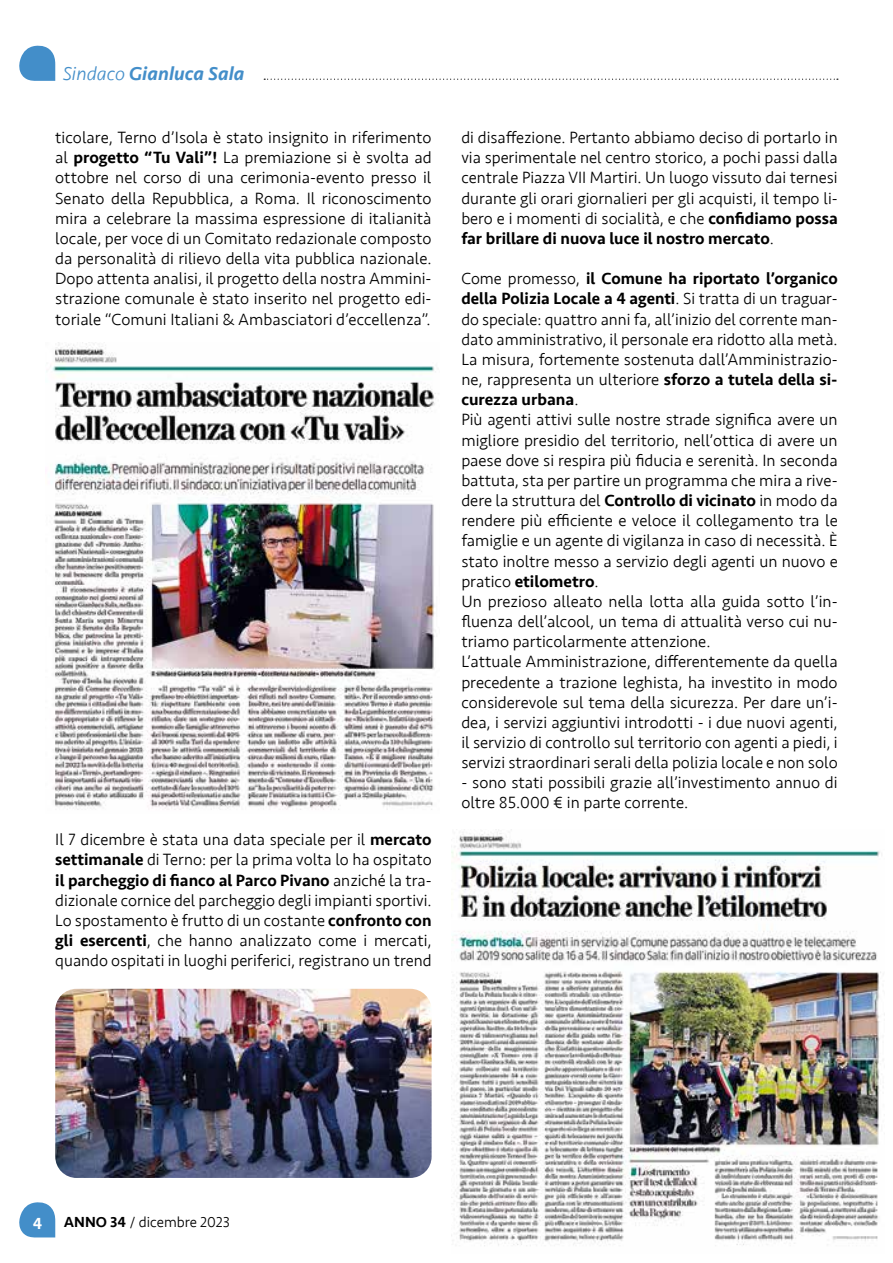
<style>
.page{position:relative;width:893px;height:1263px;background:#fff}
.page>*{position:absolute;margin:0;border:0;box-sizing:border-box;transform-origin:0 0}
.t1{font:italic 500 19.5px "Seravek";color:#438ec9}
.t2{font:300 16.8px/20.1px "Seravek";color:#000;text-align:justify}
.t3{font:500 16.5px "Seravek";color:#fff}
.t4{font:300 15px "Seravek";color:#000}
.s1{font-weight:300}
.s2{font-weight:500}
</style>
<div class="page">
<svg style="left:19px;top:1202px;width:36px;height:35px"></svg>
<svg style="left:19px;top:45px;width:36px;height:36px"></svg>
<svg style="left:264px;top:79px;width:574px;height:1px"></svg>
<img style="left:46px;top:342px;width:393px;height:468px">
<img style="left:451px;top:829px;width:434px;height:417px">
<img style="left:55px;top:989px;width:377px;height:189px">
<p class="t1" style="left:63px;top:61px;width:183px"><span class="s1">Sindaco</span> Gianluca Sala</p>
<p class="t2" style="left:55px;top:128px;width:378px">ticolare, Terno d’Isola è stato insignito in riferimento al <span class="s2">progetto “Tu Vali”!</span> La premiazione si è svolta ad ottobre nel corso di una cerimonia-evento presso il Senato della Repubblica, a Roma. Il riconoscimento mira a celebrare la massima espressione di italianità locale, per voce di un Comitato redazionale composto da personalità di rilievo della vita pubblica nazionale.<br>Dopo attenta analisi, il progetto della nostra Ammini&shy;strazione comunale è stato inserito nel progetto edi&shy;toriale “Comuni Italiani &amp; Ambasciatori d’eccellenza”.</p>
<p class="t2" style="left:55px;top:830px;width:378px">Il 7 dicembre è stata una data speciale per il <span class="s2">mercato settimanale</span> di Terno: per la prima volta lo ha ospitato <span class="s2">il parcheggio di fianco al Parco Pivano</span> anziché la tra&shy;dizionale cornice del parcheggio degli impianti sportivi.<br>Lo spostamento è frutto di un costante <span class="s2">confronto con gli esercenti</span>, che hanno analizzato come i mercati, quando ospitati in luoghi periferici, registrano un trend</p>
<p class="t2" style="left:461px;top:128px;width:378px">di disaffezione. Pertanto abbiamo deciso di portarlo in via sperimentale nel centro storico, a pochi passi dalla centrale Piazza VII Martiri. Un luogo vissuto dai ternesi durante gli orari giornalieri per gli acquisti, il tempo li&shy;bero e i momenti di socialità, e che <span class="s2">confidiamo possa far brillare di nuova luce il nostro mercato</span>.</p>
<p class="t2" style="left:461px;top:269px;width:378px;text-align:left">Come promesso, <span class="s2">il Comune ha riportato l’organico della Polizia Locale a 4 agenti</span>. Si tratta di un traguar&shy;do speciale: quattro anni fa, all’inizio del corrente man&shy;dato amministrativo, il personale era ridotto alla metà.<br>La misura, fortemente sostenuta dall’Amministrazio&shy;ne, rappresenta un ulteriore <span class="s2">sforzo a tutela della si&shy;curezza urbana</span>.<br>Più agenti attivi sulle nostre strade significa avere un migliore presidio del territorio, nell’ottica di avere un paese dove si respira più fiducia e serenità. In seconda battuta, sta per partire un programma che mira a rive&shy;dere la struttura del <span class="s2">Controllo di vicinato</span> in modo da rendere più efficiente e veloce il collegamento tra le famiglie e un agente di vigilanza in caso di necessità. È stato inoltre messo a servizio degli agenti un nuovo e pratico <span class="s2">etilometro</span>.<br>Un prezioso alleato nella lotta alla guida sotto l’in&shy;fluenza dell’alcool, un tema di attualità verso cui nu&shy;triamo particolarmente attenzione.<br>L’attuale Amministrazione, differentemente da quella precedente a trazione leghista, ha investito in modo considerevole sul tema della sicurezza. Per dare un’i&shy;dea, i servizi aggiuntivi introdotti - i due nuovi agenti, il servizio di controllo sul territorio con agenti a piedi, i servizi straordinari serali della polizia locale e non solo</p>
<p class="t2" style="left:461px;top:773px;width:378px">- sono stati possibili grazie all’investimento annuo di oltre 85.000 € in parte corrente.</p>
<p class="t3" style="left:33px;top:1213px;width:11px">4</p>
<p class="t4" style="left:64px;top:1213px;width:168px"><span class="s2">ANNO 34</span> / dicembre 2023</p>
</div>
